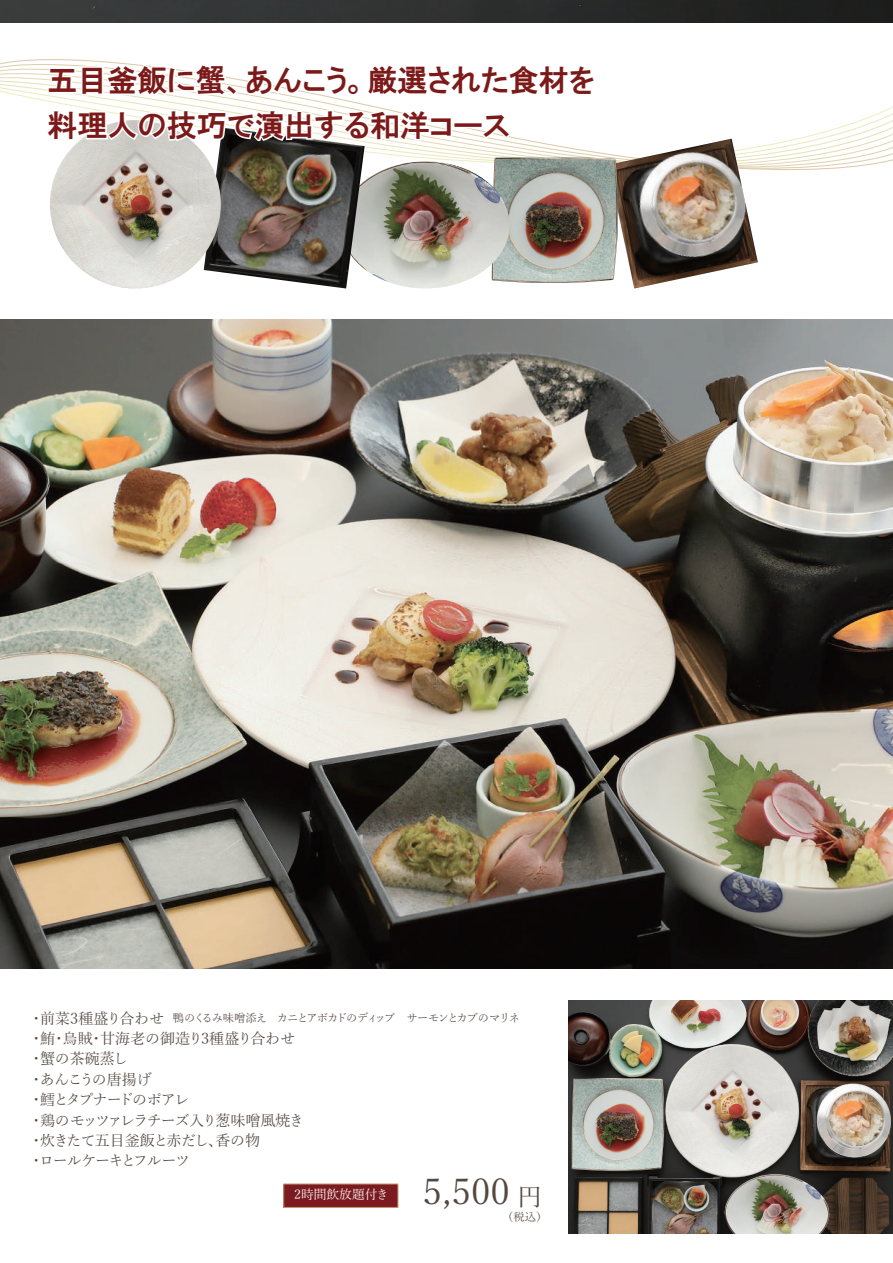
<style>
.page{position:relative;width:893px;height:1263px;background:#fff}
.page>*{position:absolute;margin:0;border:0;box-sizing:border-box;transform-origin:0 0}
.t1{font:35.7px "Yu Mincho";color:#544840}
.t2{font:30px/44.8px "HGP Gothic E";color:#7c1a1a}
.t3{font:15px/20.4px "Yu Mincho";letter-spacing:-.015em;color:#544840}
.t4{font:15px "Yu Mincho";letter-spacing:-.08em;color:#544840}
.t5{font:15px "Yu Mincho";letter-spacing:-.055em;color:#544840}
.t6{font:15px "Yu Mincho";letter-spacing:-.1em;color:#544840}
.t7{font:12.75px "Yu Mincho";color:#fff}
.t8{font:11.25px "Yu Mincho";letter-spacing:-.1em;color:#544840}
.s1{font-size:24.45px}
</style>
<div class="page">
<svg style="left:0;top:89px;width:893px;height:81px"></svg>
<img style="left:0;top:0;width:893px;height:22px">
<img style="left:608px;top:139px;width:150px;height:149px">
<img style="left:492px;top:157px;width:126px;height:126px">
<img style="left:365px;top:161px;width:145px;height:127px">
<img style="left:221px;top:144px;width:144px;height:144px">
<img style="left:0;top:320px;width:893px;height:648px">
<div style="left:284px;top:1184px;width:114px;height:23px;background:#7b1a20"></div>
<div style="left:283px;top:1184px;width:115px;height:24px;border:1px solid #c59c6e"></div>
<img style="left:50px;top:144px;width:171px;height:144px">
<svg style="left:46px;top:59px;width:552px;height:40px"></svg>
<svg style="left:44px;top:107px;width:410px;height:37px"></svg>
<svg style="left:479px;top:111px;width:35px;height:30px"></svg>
<img style="left:568px;top:1000px;width:325px;height:233px">
<h2 class="t2" style="left:48px;top:58px;width:549px">五目釜飯に蟹、あんこう。厳選された食材を料理人の技巧で演出する和洋コース</h2>
<p class="t3" style="left:29px;top:1006px;width:268px">・前菜3種盛り合わせ<br>・鮪・烏賊・甘海老の御造り3種盛り合わせ・蟹の茶碗蒸し<br>・あんこうの唐揚げ<br>・鱈とタプナードのポアレ</p>
<p class="t5" style="left:29px;top:1126px;width:233px">・炊きたて五目釜飯と赤だし、香の物</p>
<p class="t8" style="left:173px;top:1008px;width:349px">鴨のくるみ味噌添え　カニとアボカドのディップ　サーモンとカブのマリネ</p>
<p class="t4" style="left:29px;top:1106px;width:277px">・鶏のモッツァレラチーズ入り葱味噌風焼き</p>
<p class="t6" style="left:29px;top:1147px;width:163px">・ロールケーキとフルーツ</p>
<p class="t7" style="left:294px;top:1182px;width:96px">2時間飲放題付き</p>
<h1 class="t1" style="left:423px;top:1159px;width:120px">5,500 <span class="s1">円</span></h1>
<p class="t8" style="left:502px;top:1207px;width:47px">（税込）</p>
</div>
